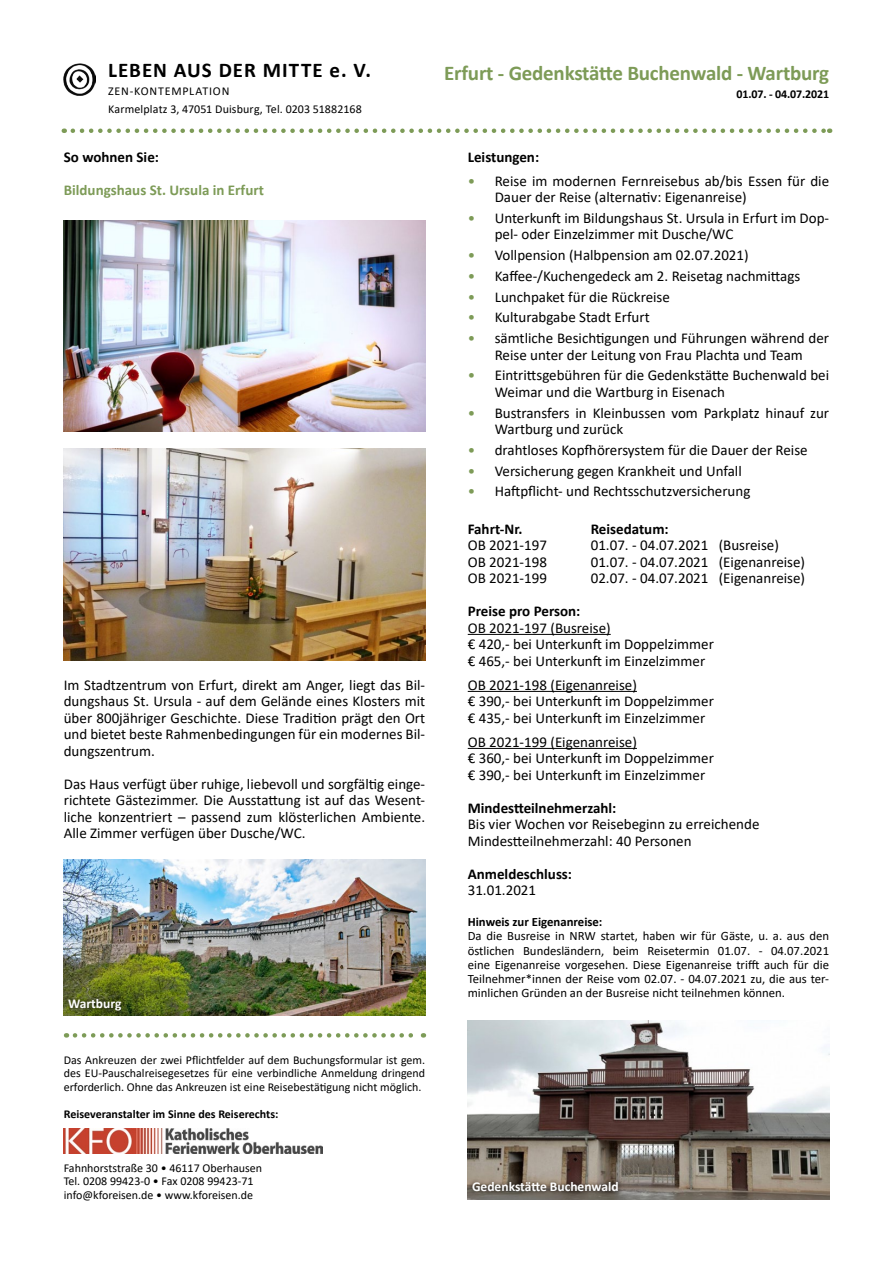
<style>
.page{position:relative;width:893px;height:1263px;background:#fff}
.page>*{position:absolute;margin:0;border:0;box-sizing:border-box;transform-origin:0 0}
.t1{font:700 21px "Calibri";letter-spacing:-.01em;color:#7d9b57}
.t2{font:700 21px "Calibri";letter-spacing:.05em;color:#000}
.t3{font:15px/16.5px "Calibri";color:#000}
.t4{font:700 15px "Calibri";color:#000}
.t5{font:700 15px "Calibri";color:#7d9b57}
.t6{font:700 13.5px "Calibri";color:#fff}
.t7{font:12.75px/14.2px "Calibri";color:#000;text-align:justify}
.t8{font:700 12.75px "Calibri";color:#000}
.t9{font:12px/13.5px "Calibri";color:#000}
.t10{font:700 12px "Calibri";color:#000}
.s1{color:#7d9b57}
</style>
<div class="page">
<img style="left:64px;top:64px;width:31px;height:32px">
<svg style="left:73px;top:128px;width:757px;height:5px"></svg>
<img style="left:64px;top:220px;width:361px;height:212px">
<img style="left:64px;top:449px;width:361px;height:211px">
<hr style="left:468px;top:634px;width:143px;height:1px;background:#000">
<hr style="left:468px;top:691px;width:169px;height:1px;background:#000">
<hr style="left:468px;top:748px;width:169px;height:1px;background:#000">
<img style="left:64px;top:859px;width:361px;height:157px">
<img style="left:468px;top:1020px;width:361px;height:179px">
<div style="left:64px;top:994px;width:61px;height:20px;background:#000;opacity:.75"></div>
<div style="left:468px;top:1178px;width:154px;height:17px;background:#000;opacity:.75"></div>
<svg style="left:75px;top:1033px;width:349px;height:4px"></svg>
<img style="left:64px;top:1128px;width:258px;height:25px">
<h1 class="t2" style="left:108px;top:55px;width:265px">LEBEN AUS DER MITTE e. V.</h1>
<p class="t9" style="left:108px;top:81px;width:255px;line-height:18px">ZEN-KONTEMPLATION<br>Karmelplatz 3, 47051 Duisburg, Tel. 0203 51882168</p>
<p class="t4" style="left:64px;top:146px;width:97px">So wohnen Sie:</p>
<p class="t5" style="left:64px;top:179px;width:202px">Bildungshaus St. Ursula in Erfurt</p>
<p class="t3" style="left:64px;top:676px;width:363px;text-align:justify">Im Stadtzentrum von Erfurt, direkt am Anger, liegt das Bil&shy;dungshaus St. Ursula - auf dem Gelände eines Klosters mit über 800jähriger Geschichte. Diese Tradition prägt den Ort und bietet beste Rahmenbedingungen für ein modernes Bil&shy;dungszentrum.</p>
<p class="t3" style="left:64px;top:775px;width:363px;text-align:justify">Das Haus verfügt über ruhige, liebevoll und sorgfältig einge&shy;richtete Gästezimmer. Die Ausstattung ist auf das Wesent&shy;liche konzentriert – passend zum klösterlichen Ambiente.<br>Alle Zimmer verfügen über Dusche/WC.</p>
<p class="t6" style="left:68px;top:994px;width:55px">Wartburg</p>
<p class="t9" style="left:64px;top:1053px;width:363px;text-align:justify">Das Ankreuzen der zwei Pflichtfelder auf dem Buchungsformular ist gem. des EU-Pauschalreisegesetzes für eine verbindliche Anmeldung dringend erforderlich. Ohne das Ankreuzen ist eine Reisebestätigung nicht möglich.</p>
<p class="t10" style="left:64px;top:1105px;width:216px">Reiseveranstalter im Sinne des Reiserechts:</p>
<p class="t9" style="left:64px;top:1161px;width:200px">Fahnhorststraße 30 • 46117 Oberhausen<br>Tel. 0208 99423-0 • Fax 0208 99423-71 info@kforeisen.de • www.kforeisen.de</p>
<h1 class="t1" style="left:444px;top:58px;width:386px">Erfurt - Gedenkstätte Buchenwald - Wartburg</h1>
<p class="t10" style="left:736px;top:85px;width:94px">01.07. - 04.07.2021</p>
<p class="t4" style="left:468px;top:146px;width:73px">Leistungen:</p>
<p class="t3" style="left:495px;top:172px;width:336px;text-indent:-27px"><span class="s1">•</span> Reise im modernen Fernreisebus ab/bis Essen für die<br>Dauer der Reise (alternativ: Eigenanreise)</p>
<p class="t3" style="left:495px;top:209px;width:336px;text-indent:-27px"><span class="s1">•</span> Unterkunft im Bildungshaus St. Ursula in Erfurt im Dop&shy;pel- oder Einzelzimmer mit Dusche/WC</p>
<p class="t3" style="left:468px;top:246px;width:282px"><span class="s1">•</span> Vollpension (Halbpension am 02.07.2021)</p>
<p class="t3" style="left:468px;top:267px;width:334px"><span class="s1">•</span> Kaffee-/Kuchengedeck am 2. Reisetag nachmittags</p>
<p class="t3" style="left:468px;top:288px;width:204px"><span class="s1">•</span> Lunchpaket für die Rückreise</p>
<p class="t3" style="left:468px;top:309px;width:183px"><span class="s1">•</span> Kulturabgabe Stadt Erfurt</p>
<p class="t3" style="left:468px;top:329px;width:363px;text-align:center"><span class="s1">•</span> sämtliche Besichtigungen und Führungen während der<br>Reise unter der Leitung von Frau Plachta und Team</p>
<p class="t3" style="left:495px;top:367px;width:336px;text-indent:-27px"><span class="s1">•</span> Eintrittsgebühren für die Gedenkstätte Buchenwald bei<br>Weimar und die Wartburg in Eisenach</p>
<p class="t3" style="left:495px;top:404px;width:336px;text-indent:-27px"><span class="s1">•</span> Bustransfers in Kleinbussen vom Parkplatz hinauf zur<br>Wartburg und zurück</p>
<p class="t3" style="left:468px;top:441px;width:341px"><span class="s1">•</span> drahtloses Kopfhörersystem für die Dauer der Reise</p>
<p class="t3" style="left:468px;top:462px;width:276px"><span class="s1">•</span> Versicherung gegen Krankheit und Unfall</p>
<p class="t3" style="left:468px;top:483px;width:284px"><span class="s1">•</span> Haftpflicht- und Rechtsschutzversicherung</p>
<p class="t4" style="left:468px;top:518px;width:56px">Fahrt-Nr.</p>
<p class="t4" style="left:591px;top:518px;width:79px">Reisedatum:</p>
<p class="t3" style="left:468px;top:536px;width:81px">OB 2021-197</p>
<p class="t3" style="left:591px;top:536px;width:190px">01.07. - 04.07.2021 (Busreise)</p>
<p class="t3" style="left:468px;top:553px;width:81px">OB 2021-198</p>
<p class="t3" style="left:591px;top:553px;width:216px">01.07. - 04.07.2021 (Eigenanreise)</p>
<p class="t3" style="left:468px;top:569px;width:81px">OB 2021-199</p>
<p class="t3" style="left:591px;top:569px;width:216px">02.07. - 04.07.2021 (Eigenanreise)</p>
<p class="t4" style="left:468px;top:600px;width:114px">Preise pro Person:</p>
<p class="t3" style="left:468px;top:619px;width:248px">OB 2021-197 (Busreise)<br>€ 420,- bei Unterkunft im Doppelzimmer € 465,- bei Unterkunft im Einzelzimmer</p>
<p class="t3" style="left:468px;top:676px;width:248px">OB 2021-198 (Eigenanreise)<br>€ 390,- bei Unterkunft im Doppelzimmer € 435,- bei Unterkunft im Einzelzimmer</p>
<p class="t3" style="left:468px;top:733px;width:248px">OB 2021-199 (Eigenanreise)<br>€ 360,- bei Unterkunft im Doppelzimmer € 390,- bei Unterkunft im Einzelzimmer</p>
<p class="t4" style="left:468px;top:797px;width:150px">Mindestteilnehmerzahl:</p>
<p class="t3" style="left:468px;top:815px;width:293px">Bis vier Wochen vor Reisebeginn zu erreichende<br>Mindestteilnehmerzahl: 40 Personen</p>
<p class="t4" style="left:468px;top:863px;width:106px">Anmeldeschluss:</p>
<p class="t3" style="left:468px;top:881px;width:70px">31.01.2021</p>
<p class="t8" style="left:468px;top:913px;width:136px">Hinweis zur Eigenanreise:</p>
<p class="t7" style="left:468px;top:928px;width:363px">Da die Busreise in NRW startet, haben wir für Gäste, u. a. aus den östlichen Bundesländern, beim Reisetermin 01.07. - 04.07.2021 eine Eigenanreise vorgesehen. Diese Eigenanreise trifft auch für die Teilnehmer*innen der Reise vom 02.07. - 04.07.2021 zu, die aus ter&shy;minlichen Gründen an der Busreise nicht teilnehmen können.</p>
<p class="t6" style="left:472px;top:1177px;width:148px">Gedenkstätte Buchenwald</p>
</div>
